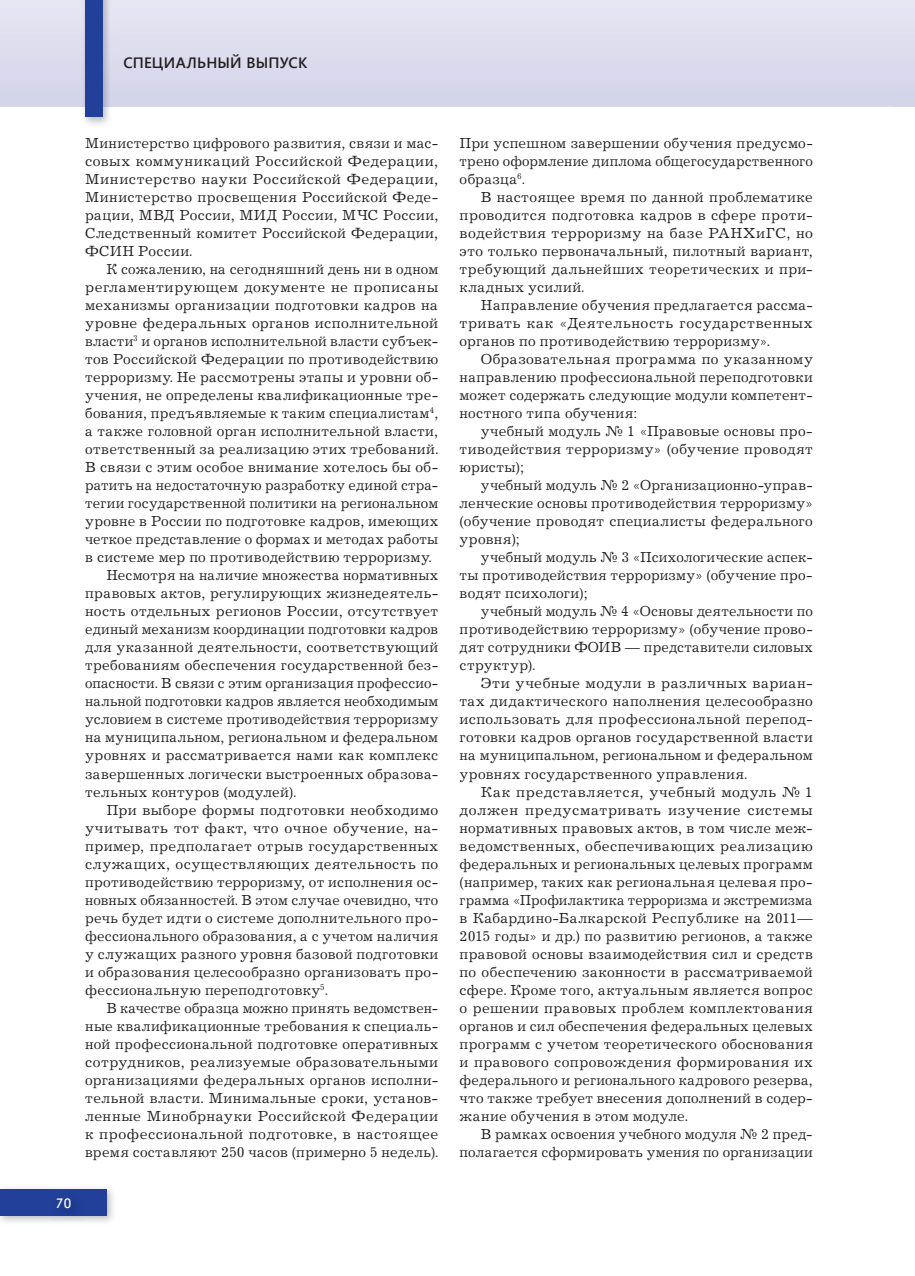
<style>
.page{position:relative;width:915px;height:1276px;background:#fff}
.page>*{position:absolute;margin:0;border:0;box-sizing:border-box;transform-origin:0 0}
.t1{font:15px/18px "Journal C";letter-spacing:.02em;color:#231f20;text-align:justify}
.t2{font:15px "Journal C";letter-spacing:.04em;color:#231f20}
.t3{font:600 15px "Segoe UI";letter-spacing:.01em;color:#231f20}
.t4{font:14.25px "Journal Sans C";color:#fff}
</style>
<div class="page">
<img style="left:0;top:1188px;width:113px;height:34px">
<div style="left:0;top:1189px;width:106px;height:26px;background:#223f99"></div>
<div style="left:893px;top:0;width:21px;height:107px;background:#dde"></div>
<svg style="left:0;top:0;width:893px;height:107px;background:#dcdcee"></svg>
<img style="left:81px;top:0;width:31px;height:125px">
<div style="left:85px;top:0;width:17px;height:117px;background:#223f99"></div>
<img style="left:53px;top:1215px;width:31px;height:5px">
<p class="t3" style="left:123px;top:52px;width:185px">СПЕЦИАЛЬНЫЙ ВЫПУСК</p>
<p class="t1" style="left:85px;top:136px;width:354px">Министерство цифрового развития, связи и мас&shy;совых коммуникаций Российской Федерации, Министерство науки Российской Федерации, Министерство просвещения Российской Феде&shy;рации, МВД России, МИД России, МЧС России, Следственный комитет Российской Федерации, ФСИН России.</p>
<p class="t1" style="left:106px;top:262px;width:333px">К сожалению, на сегодняшний день ни в одном</p>
<p class="t1" style="left:85px;top:280px;width:354px">регламентирующем документе не прописаны</p>
<p class="t1" style="left:85px;top:298px;width:354px">механизмы организации подготовки кадров на</p>
<p class="t1" style="left:85px;top:316px;width:354px">уровне федеральных органов исполнительной</p>
<p class="t1" style="left:85px;top:334px;width:354px">власти<sup>3</sup> и органов исполнительной власти субъек-</p>
<p class="t1" style="left:85px;top:352px;width:354px">тов Российской Федерации по противодействию</p>
<p class="t1" style="left:85px;top:370px;width:354px">терроризму. Не рассмотрены этапы и уровни об-</p>
<p class="t1" style="left:85px;top:388px;width:354px">учения, не определены квалификационные тре-</p>
<p class="t1" style="left:85px;top:406px;width:354px">бования, предъявляемые к таким специалистам<sup>4</sup>,</p>
<p class="t1" style="left:85px;top:424px;width:354px">а также головной орган исполнительной власти,</p>
<p class="t1" style="left:85px;top:442px;width:354px">ответственный за реализацию этих требований.</p>
<p class="t1" style="left:85px;top:460px;width:354px">В связи с этим особое внимание хотелось бы об-</p>
<p class="t1" style="left:85px;top:478px;width:354px">ратить на недостаточную разработку единой стра-</p>
<p class="t1" style="left:85px;top:496px;width:354px">тегии государственной политики на региональном</p>
<p class="t1" style="left:85px;top:514px;width:354px">уровне в России по подготовке кадров, имеющих</p>
<p class="t1" style="left:85px;top:532px;width:354px">четкое представление о формах и методах работы</p>
<p class="t1" style="left:85px;top:550px;width:348px">в системе мер по противодействию терроризму.</p>
<p class="t1" style="left:106px;top:568px;width:333px">Несмотря на наличие множества нормативных</p>
<p class="t1" style="left:85px;top:586px;width:354px">правовых актов, регулирующих жизнедеятель-</p>
<p class="t1" style="left:85px;top:604px;width:354px">ность отдельных регионов России, отсутствует</p>
<p class="t1" style="left:85px;top:622px;width:354px">единый механизм координации подготовки кадров</p>
<p class="t1" style="left:85px;top:640px;width:354px">для указанной деятельности, соответствующий</p>
<p class="t1" style="left:85px;top:658px;width:354px">требованиям обеспечения государственной без-</p>
<p class="t1" style="left:85px;top:676px;width:354px">опасности. В связи с этим организация профессио-</p>
<p class="t1" style="left:85px;top:694px;width:354px">нальной подготовки кадров является необходимым</p>
<p class="t1" style="left:85px;top:712px;width:354px">условием в системе противодействия терроризму</p>
<p class="t1" style="left:85px;top:730px;width:354px">на муниципальном, региональном и федеральном</p>
<p class="t1" style="left:85px;top:748px;width:354px">уровнях и рассматривается нами как комплекс</p>
<p class="t1" style="left:85px;top:766px;width:354px">завершенных логически выстроенных образова-</p>
<p class="t1" style="left:85px;top:784px;width:212px">тельных контуров (модулей).</p>
<p class="t1" style="left:106px;top:802px;width:333px">При выборе формы подготовки необходимо</p>
<p class="t2" style="left:85px;top:822px;width:354px">учитывать тот факт, что очное обучение, на-</p>
<p class="t1" style="left:85px;top:838px;width:354px">пример, предполагает отрыв государственных</p>
<p class="t1" style="left:85px;top:856px;width:354px">служащих, осуществляющих деятельность по</p>
<p class="t1" style="left:85px;top:874px;width:354px">противодействию терроризму, от исполнения ос-</p>
<p class="t1" style="left:85px;top:892px;width:354px">новных обязанностей. В этом случае очевидно, что</p>
<p class="t1" style="left:85px;top:910px;width:354px">речь будет идти о системе дополнительного про-</p>
<p class="t1" style="left:85px;top:928px;width:354px">фессионального образования, а с учетом наличия</p>
<p class="t1" style="left:85px;top:946px;width:354px">у служащих разного уровня базовой подготовки</p>
<p class="t1" style="left:85px;top:964px;width:354px">и образования целесообразно организовать про-</p>
<p class="t1" style="left:85px;top:982px;width:244px">фессиональную переподготовку<sup>5</sup>.</p>
<p class="t1" style="left:106px;top:1000px;width:333px">В качестве образца можно принять ведомствен-</p>
<p class="t1" style="left:85px;top:1018px;width:354px">ные квалификационные требования к специаль-</p>
<p class="t1" style="left:85px;top:1036px;width:354px">ной профессиональной подготовке оперативных</p>
<p class="t1" style="left:85px;top:1054px;width:354px">сотрудников, реализуемые образовательными</p>
<p class="t1" style="left:85px;top:1072px;width:354px">организациями федеральных органов исполни-</p>
<p class="t1" style="left:85px;top:1090px;width:354px">тельной власти. Минимальные сроки, установ-</p>
<p class="t1" style="left:85px;top:1108px;width:354px">ленные Минобрнауки Российской Федерации</p>
<p class="t1" style="left:85px;top:1126px;width:354px">к профессиональной подготовке, в настоящее</p>
<p class="t1" style="left:85px;top:1144px;width:354px">время составляют 250 часов (примерно 5 недель).</p>
<p class="t4" style="left:56px;top:1195px;width:17px">70</p>
<p class="t1" style="left:459px;top:136px;width:355px">При успешном завершении обучения предусмо&shy;трено оформление диплома общегосударственного образца<sup>6</sup>.</p>
<p class="t1" style="left:459px;top:190px;width:354px;text-indent:21px">В настоящее время по данной проблематике проводится подготовка кадров в сфере проти&shy;водействия терроризму на базе РАНХиГС, но это только первоначальный, пилотный вариант, требующий дальнейших теоретических и при&shy;кладных усилий.</p>
<p class="t1" style="left:459px;top:298px;width:354px;text-indent:21px">Направление обучения предлагается рассма&shy;тривать как «Деятельность государственных органов по противодействию терроризму».</p>
<p class="t1" style="left:459px;top:352px;width:354px;text-indent:21px">Образовательная программа по указанному направлению профессиональной переподготовки может содержать следующие модули компетент&shy;ностного типа обучения:</p>
<p class="t1" style="left:459px;top:424px;width:354px;text-indent:21px">учебный модуль № 1 «Правовые основы про&shy;тиводействия терроризму» (обучение проводят юристы);</p>
<p class="t1" style="left:459px;top:478px;width:354px;text-indent:21px">учебный модуль № 2 «Организационно-управ&shy;ленческие основы противодействия терроризму» (обучение проводят специалисты федерального уровня);</p>
<p class="t1" style="left:459px;top:550px;width:354px;text-indent:21px">учебный модуль № 3 «Психологические аспек&shy;ты противодействия терроризму» (обучение про&shy;водят психологи);</p>
<p class="t1" style="left:459px;top:604px;width:354px;text-indent:21px">учебный модуль № 4 «Основы деятельности по противодействию терроризму» (обучение прово&shy;дят сотрудники ФОИВ — представители силовых структур).</p>
<p class="t1" style="left:459px;top:676px;width:354px;text-indent:21px">Эти учебные модули в различных вариан&shy;тах дидактического наполнения целесообразно использовать для профессиональной перепод&shy;готовки кадров органов государственной власти на муниципальном, региональном и федеральном уровнях государственного управления.</p>
<p class="t1" style="left:459px;top:784px;width:354px;text-indent:21px">Как представляется, учебный модуль № 1 должен предусматривать изучение системы нормативных правовых актов, в том числе меж&shy;ведомственных, обеспечивающих реализацию федеральных и региональных целевых программ (например, таких как региональная целевая про&shy;грамма «Профилактика терроризма и экстремизма в Кабардино-Балкарской Республике на 2011— 2015 годы» и др.) по развитию регионов, а также правовой основы взаимодействия сил и средств по обеспечению законности в рассматриваемой сфере. Кроме того, актуальным является вопрос о решении правовых проблем комплектования органов и сил обеспечения федеральных целевых программ с учетом теоретического обоснования и правового сопровождения формирования их федерального и регионального кадрового резерва, что также требует внесения дополнений в содер&shy;жание обучения в этом модуле.</p>
<p class="t1" style="left:459px;top:1126px;width:354px;text-align:right">В рамках освоения учебного модуля № 2 пред&shy;полагается сформировать умения по организации</p>
</div>
